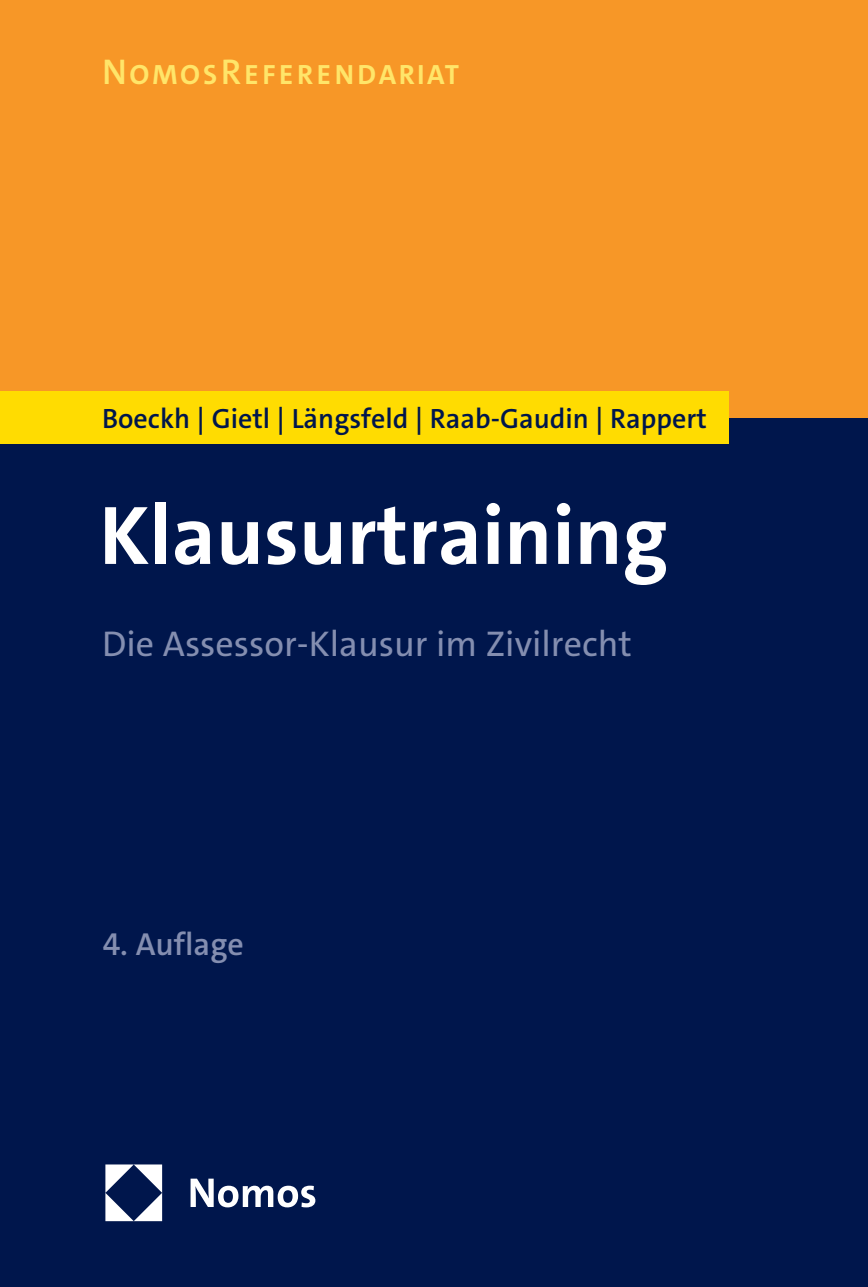
<style>
.page{position:relative;width:868px;height:1287px;background:#fff}
.page>*{position:absolute;margin:0;border:0;box-sizing:border-box;transform-origin:0 0}
.t1{font:700 84px "The Sans C5";color:#fff}
.t2{font:36px "The Sans C5";color:#848eb0}
.t3{font:600 32px "The Sans C5";color:#848eb0}
.t4{font:600 28px "The Sans C5";color:#00164c}
.t5{font:700 28px "The Sans C5";letter-spacing:.1em;color:#ffe569}
.s1{font-weight:600;font-size:36px}
</style>
<div class="page">
<div style="left:0;top:418px;width:867px;height:869px;background:#00164c"></div>
<div style="left:0;top:0;width:867px;height:418px;background:#f79727"></div>
<div style="left:0;top:392px;width:728px;height:52px;background:#ffdc01"></div>
<svg style="left:190px;top:1179px;width:125px;height:28px"></svg>
<svg style="left:105px;top:1164px;width:57px;height:57px"></svg>
<p class="t5" style="left:102px;top:57px;width:358px"><span class="s1">N</span>OMOS<span class="s1">R</span>EFERENDARIAT</p>
<p class="t4" style="left:102px;top:401px;width:606px">Boeckh | Gietl | Längsfeld | Raab-Gaudin | Rappert</p>
<h1 class="t1" style="left:99px;top:482px;width:570px">Klausurtraining</h1>
<p class="t2" style="left:102px;top:621px;width:531px">Die Assessor-Klausur im Zivilrecht</p>
<p class="t3" style="left:103px;top:923px;width:143px">4. Auflage</p>
</div>
